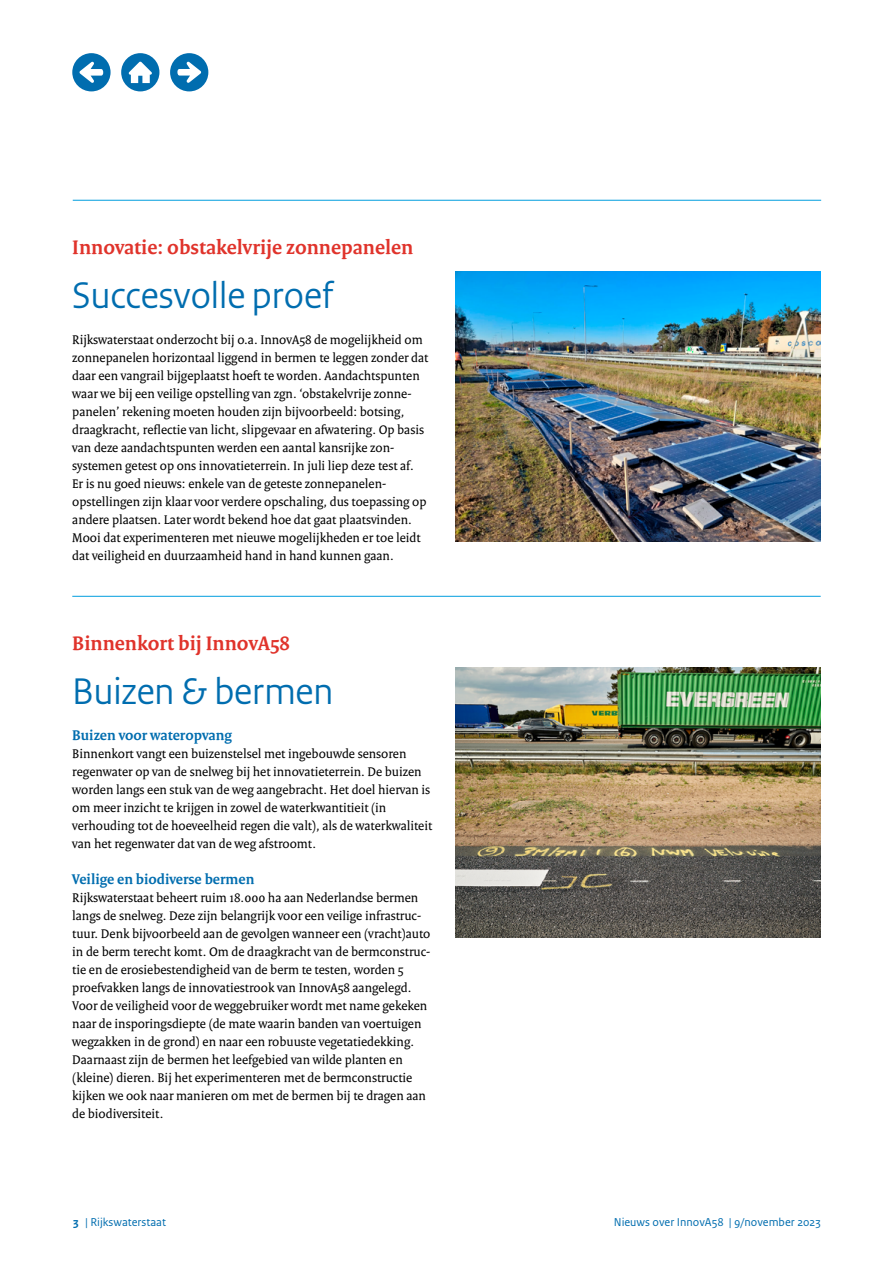
<style>
.page{position:relative;width:893px;height:1263px;background:#fff}
.page>*{position:absolute;margin:0;border:0;box-sizing:border-box;transform-origin:0 0}
.H2_Kop{font:39px "Rijksoverheid Sans Heading";color:#006daf}
.H2-bovenkop{font:700 21px "Rijksoverheid Serif";color:#e0332b}
.H3_Paragraaffkop{font:700 15px "Rijksoverheid Serif";color:#006daf}
.P_Broodtekst{font:13.5px/18px "Rijksoverheid Serif";color:#000}
.t1{font:12px "Rijksoverheid Sans Text";color:#006daf}
.s1{font-weight:700}
</style>
<div class="page">
<hr style="left:72px;top:596px;width:749px;height:1px;background:#009ede">
<hr style="left:73px;top:200px;width:748px;height:1px;background:#009ede">
<img style="left:455px;top:272px;width:366px;height:270px">
<img style="left:455px;top:667px;width:366px;height:270px">
<div style="left:170px;top:53px;width:38px;height:38px;background:#006daf;border-radius:50%"></div>
<svg style="left:177px;top:62px;width:24px;height:21px"></svg>
<div style="left:72px;top:53px;width:39px;height:38px;background:#006daf;border-radius:50%"></div>
<svg style="left:80px;top:62px;width:23px;height:21px"></svg>
<div style="left:121px;top:53px;width:38px;height:38px;background:#006daf;border-radius:50%"></div>
<svg style="left:129px;top:62px;width:23px;height:21px"></svg>
<h2 class="H2-bovenkop" style="left:72px;top:234px;width:343px">Innovatie: obstakelvrije zonnepanelen</h2>
<h2 class="H2_Kop" style="left:72px;top:273px;width:262px">Succesvolle proef</h2>
<p class="P_Broodtekst" style="left:72px;top:330px;width:358px">Rijkswaterstaat onderzocht bij o.a. InnovA58 de mogelijkheid om zonnepanelen horizontaal liggend in bermen te leggen zonder dat daar een vangrail bijgeplaatst hoeft te worden. Aandachtspunten waar we bij een veilige opstelling van zgn. ‘obstakelvrije zonne&shy;panelen’ rekening moeten houden zijn bijvoorbeeld: botsing, draagkracht, reflectie van licht, slipgevaar en afwatering. Op basis van deze aandachtspunten werden een aantal kansrijke zon&shy;systemen getest op ons innovatieterrein. In juli liep deze test af.<br>Er is nu goed nieuws: enkele van de geteste zonnepanelen&shy;opstellingen zijn klaar voor verdere opschaling, dus toepassing op andere plaatsen. Later wordt bekend hoe dat gaat plaatsvinden.<br>Mooi dat experimenteren met nieuwe mogelijkheden er toe leidt dat veiligheid en duurzaamheid hand in hand kunnen gaan.</p>
<h2 class="H2-bovenkop" style="left:72px;top:630px;width:219px">Binnenkort bij InnovA58</h2>
<h2 class="H2_Kop" style="left:72px;top:669px;width:263px">Buizen &amp; bermen</h2>
<h3 class="H3_Paragraaffkop" style="left:72px;top:726px;width:161px">Buizen voor wateropvang</h3>
<p class="P_Broodtekst" style="left:72px;top:744px;width:361px">Binnenkort vangt een buizenstelsel met ingebouwde sensoren regenwater op van de snelweg bij het innovatieterrein. De buizen worden langs een stuk van de weg aangebracht. Het doel hiervan is om meer inzicht te krijgen in zowel de waterkwantitieit (in verhouding tot de hoeveelheid regen die valt), als de waterkwaliteit van het regenwater dat van de weg afstroomt.</p>
<h3 class="H3_Paragraaffkop" style="left:72px;top:870px;width:184px">Veilige en biodiverse bermen</h3>
<p class="P_Broodtekst" style="left:72px;top:888px;width:360px">Rijkswaterstaat beheert ruim 18.000 ha aan Nederlandse bermen langs de snelweg. Deze zijn belangrijk voor een veilige infrastruc&shy;tuur. Denk bijvoorbeeld aan de gevolgen wanneer een (vracht)auto in de berm terecht komt. Om de draagkracht van de bermconstruc&shy;tie en de erosiebestendigheid van de berm te testen, worden 5 proefvakken langs de innovatiestrook van InnovA58 aangelegd.<br>Voor de veiligheid voor de weggebruiker wordt met name gekeken naar de insporingsdiepte (de mate waarin banden van voertuigen wegzakken in de grond) en naar een robuuste vegetatiedekking.<br>Daarnaast zijn de bermen het leefgebied van wilde planten en (kleine) dieren. Bij het experimenteren met de bermconstructie kijken we ook naar manieren om met de bermen bij te dragen aan de biodiversiteit.</p>
<p class="t1" style="left:73px;top:1215px;width:94px"><span class="s1">3</span> | Rijkswaterstaat</p>
<p class="t1" style="left:614px;top:1215px;width:208px">Nieuws over InnovA58 | 9/november 2023</p>
</div>
